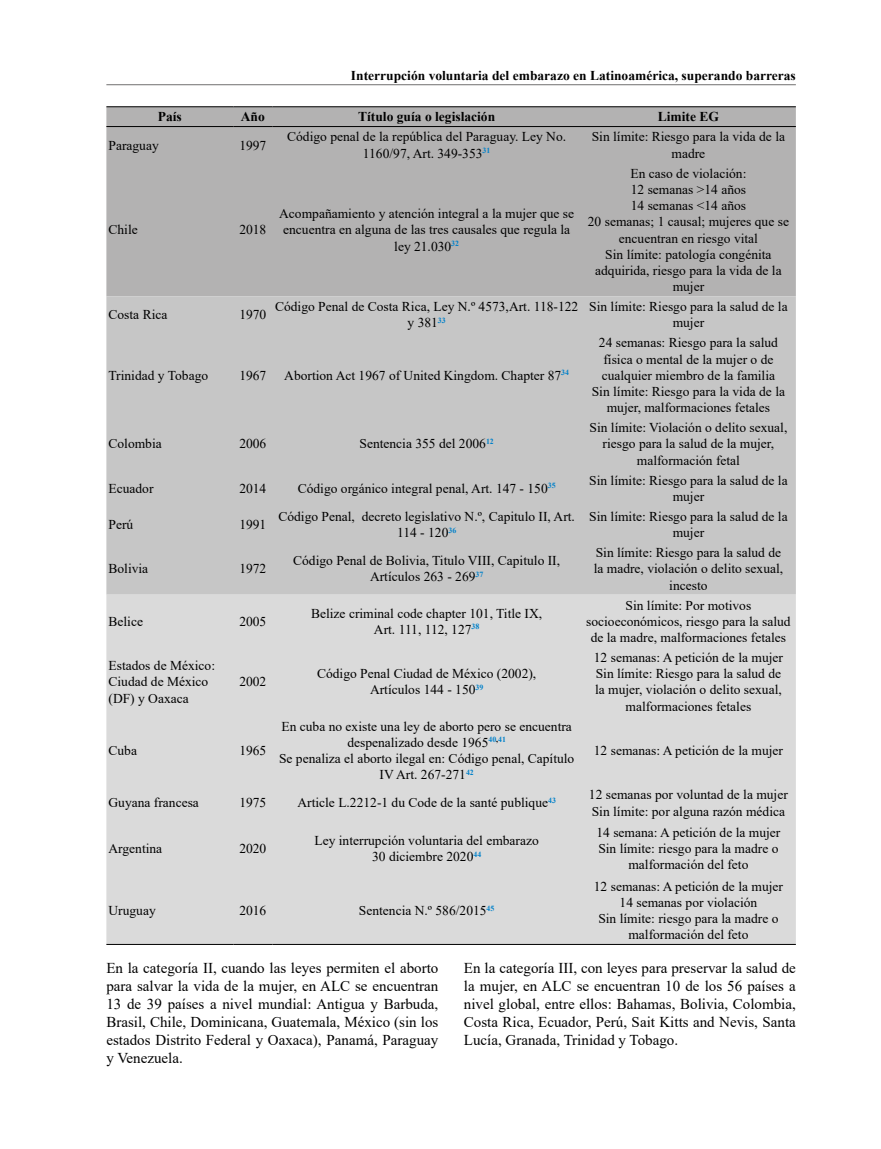
<style>
.page{position:relative;width:881px;height:1149px;background:#fff}
.page>*{position:absolute;margin:0;border:0;box-sizing:border-box;transform-origin:0 0}
.t1{font:15px/18px "Times New Roman";color:#000;text-align:justify}
.t2{font:13.5px/16.2px "Times New Roman";color:#000;text-align:center}
.t3{font:700 13.5px "Times New Roman";color:#000}
</style>
<div class="page">
<hr style="left:106px;top:84px;width:689px;height:1px;background:#706f6f">
<div style="left:106px;top:107px;width:689px;height:189px;background:#b3b2b2"></div>
<div style="left:106px;top:296px;width:689px;height:298px;background:#c6c6c6"></div>
<div style="left:106px;top:594px;width:689px;height:349px;background:#dadada"></div>
<hr style="left:106px;top:943px;width:127px;height:1px;background:#000">
<hr style="left:233px;top:943px;width:39px;height:1px;background:#000">
<hr style="left:272px;top:943px;width:308px;height:1px;background:#000">
<hr style="left:580px;top:943px;width:215px;height:1px;background:#000">
<hr style="left:106px;top:106px;width:127px;height:1px;background:#000">
<hr style="left:233px;top:106px;width:39px;height:1px;background:#000">
<hr style="left:272px;top:106px;width:308px;height:1px;background:#000">
<hr style="left:580px;top:106px;width:215px;height:1px;background:#000">
<hr style="left:106px;top:126px;width:127px;height:1px;background:#000">
<hr style="left:233px;top:126px;width:39px;height:1px;background:#000">
<hr style="left:272px;top:126px;width:308px;height:1px;background:#000">
<hr style="left:580px;top:126px;width:215px;height:1px;background:#000">
<p class="t3" style="left:351px;top:66px;width:446px">Interrupción voluntaria del embarazo en Latinoamérica, superando barreras</p>
<p class="t3" style="left:158px;top:107px;width:26px">País</p>
<p class="t3" style="left:241px;top:107px;width:26px">Año</p>
<p class="t3" style="left:358px;top:107px;width:138px">Título guía o legislación</p>
<p class="t3" style="left:657px;top:107px;width:63px">Limite EG</p>
<p class="t2" style="left:108px;top:136px;width:52px">Paraguay</p>
<p class="t2" style="left:239px;top:136px;width:28px">1997</p>
<p class="t2" style="left:287px;top:128px;width:280px">Código penal de la república del Paraguay. Ley No.<br>1160/97, Art. 349-353<sup>31</sup></p>
<p class="t2" style="left:591px;top:128px;width:195px">Sin límite: Riesgo para la vida de la madre</p>
<p class="t2" style="left:108px;top:221px;width:31px">Chile</p>
<p class="t2" style="left:239px;top:221px;width:28px">2018</p>
<p class="t2" style="left:279px;top:205px;width:296px">Acompañamiento y atención integral a la mujer que se encuentra en alguna de las tres causales que regula la ley 21.030<sup>32</sup></p>
<p class="t2" style="left:630px;top:164px;width:117px">En caso de violación:</p>
<p class="t2" style="left:630px;top:181px;width:117px">12 semanas &gt;14 años</p>
<p class="t2" style="left:630px;top:197px;width:117px">14 semanas &lt;14 años</p>
<p class="t2" style="left:587px;top:213px;width:202px">20 semanas; 1 causal; mujeres que se encuentran en riesgo vital</p>
<p class="t2" style="left:595px;top:245px;width:188px">Sin límite: patología congénita adquirida, riesgo para la vida de la mujer</p>
<p class="t2" style="left:108px;top:306px;width:60px">Costa Rica</p>
<p class="t2" style="left:239px;top:306px;width:28px">1970</p>
<p class="t2" style="left:275px;top:298px;width:304px">Código Penal de Costa Rica, Ley N.º 4573,Art. 118-122 y 381<sup>33</sup></p>
<p class="t2" style="left:589px;top:298px;width:200px">Sin límite: Riesgo para la salud de la mujer</p>
<p class="t2" style="left:108px;top:366px;width:101px">Trinidad y Tobago</p>
<p class="t2" style="left:239px;top:366px;width:28px">1967</p>
<p class="t2" style="left:284px;top:366px;width:286px">Abortion Act 1967 of United Kingdom. Chapter 87<sup>34</sup></p>
<p class="t2" style="left:108px;top:435px;width:55px">Colombia</p>
<p class="t2" style="left:239px;top:435px;width:28px">2006</p>
<p class="t2" style="left:359px;top:435px;width:136px">Sentencia 355 del 2006<sup>12</sup></p>
<p class="t2" style="left:598px;top:334px;width:180px;text-align:left">24 semanas: Riesgo para la salud física o mental de la mujer o de cualquier miembro de la familia</p>
<p class="t2" style="left:591px;top:383px;width:195px">Sin límite: Riesgo para la vida de la mujer, malformaciones fetales</p>
<p class="t2" style="left:589px;top:419px;width:199px">Sin límite: Violación o delito sexual, riesgo para la salud de la mujer, malformación fetal</p>
<p class="t2" style="left:108px;top:479px;width:46px">Ecuador</p>
<p class="t2" style="left:239px;top:479px;width:28px">2014</p>
<p class="t2" style="left:297px;top:479px;width:259px">Código orgánico integral penal, Art. 147 - 150<sup>35</sup></p>
<p class="t2" style="left:589px;top:471px;width:200px">Sin límite: Riesgo para la salud de la mujer</p>
<p class="t2" style="left:108px;top:516px;width:26px">Perú</p>
<p class="t2" style="left:239px;top:516px;width:28px">1991</p>
<p class="t2" style="left:278px;top:507px;width:298px">Código Penal, decreto legislativo N.º, Capitulo II, Art.<br>114 - 120<sup>36</sup></p>
<p class="t2" style="left:589px;top:507px;width:200px">Sin límite: Riesgo para la salud de la mujer</p>
<p class="t2" style="left:108px;top:560px;width:41px">Bolivia</p>
<p class="t2" style="left:239px;top:560px;width:28px">1972</p>
<p class="t2" style="left:293px;top:552px;width:268px">Código Penal de Bolivia, Titulo VIII, Capitulo II,<br>Artículos 263 - 269<sup>37</sup></p>
<p class="t2" style="left:593px;top:544px;width:191px">Sin límite: Riesgo para la salud de la madre, violación o delito sexual, incesto</p>
<p class="t2" style="left:108px;top:612px;width:36px">Belice</p>
<p class="t2" style="left:239px;top:612px;width:28px">2005</p>
<p class="t2" style="left:586px;top:596px;width:206px">Sin límite: Por motivos socioeconómicos, riesgo para la salud de la madre, malformaciones fetales</p>
<p class="t2" style="left:311px;top:604px;width:232px">Belize criminal code chapter 101, Title IX,</p>
<p class="t2" style="left:374px;top:620px;width:107px">Art. 111, 112, 127<sup>38</sup></p>
<p class="t2" style="left:108px;top:656px;width:108px;text-align:left">Estados de México:<br>Ciudad de México (DF) y Oaxaca</p>
<p class="t2" style="left:239px;top:673px;width:28px">2002</p>
<p class="t2" style="left:108px;top:741px;width:30px">Cuba</p>
<p class="t2" style="left:239px;top:741px;width:28px">1965</p>
<p class="t2" style="left:317px;top:665px;width:220px">Código Penal Ciudad de México (2002),</p>
<p class="t2" style="left:370px;top:681px;width:115px">Artículos 144 - 150<sup>39</sup></p>
<p class="t2" style="left:281px;top:717px;width:292px">En cuba no existe una ley de aborto pero se encuentra despenalizado desde 1965<sup>40</sup><sup>,</sup><sup>41</sup></p>
<p class="t2" style="left:279px;top:749px;width:297px">Se penaliza el aborto ilegal en: Código penal, Capítulo<br>IV Art. 267-271<sup>42</sup></p>
<p class="t2" style="left:108px;top:794px;width:92px">Guyana francesa</p>
<p class="t2" style="left:239px;top:794px;width:28px">1975</p>
<p class="t2" style="left:297px;top:794px;width:260px">Article L.2212-1 du Code de la santé publique<sup>43</sup></p>
<p class="t2" style="left:108px;top:839px;width:55px">Argentina</p>
<p class="t2" style="left:239px;top:839px;width:28px">2020</p>
<p class="t2" style="left:314px;top:831px;width:226px">Ley interrupción voluntaria del embarazo</p>
<p class="t2" style="left:372px;top:847px;width:111px">30 diciembre 2020<sup>44</sup></p>
<p class="t2" style="left:108px;top:901px;width:49px">Uruguay</p>
<p class="t2" style="left:239px;top:901px;width:28px">2016</p>
<p class="t2" style="left:359px;top:901px;width:137px">Sentencia N.º 586/2015<sup>45</sup></p>
<p class="t2" style="left:593px;top:648px;width:190px">12 semanas: A petición de la mujer</p>
<p class="t2" style="left:595px;top:665px;width:188px">Sin límite: Riesgo para la salud de la mujer, violación o delito sexual, malformaciones fetales</p>
<p class="t2" style="left:593px;top:741px;width:190px">12 semanas: A petición de la mujer</p>
<p class="t2" style="left:588px;top:786px;width:200px">12 semanas por voluntad de la mujer</p>
<p class="t2" style="left:591px;top:802px;width:195px">Sin límite: por alguna razón médica</p>
<p class="t2" style="left:596px;top:823px;width:185px">14 semana: A petición de la mujer</p>
<p class="t2" style="left:598px;top:839px;width:181px">Sin límite: riesgo para la madre o malformación del feto</p>
<p class="t2" style="left:593px;top:877px;width:190px">12 semanas: A petición de la mujer</p>
<p class="t2" style="left:619px;top:893px;width:139px">14 semanas por violación</p>
<p class="t2" style="left:598px;top:909px;width:181px">Sin límite: riesgo para la madre o malformación del feto</p>
<p class="t1" style="left:106px;top:958px;width:333px">En la categoría II, cuando las leyes permiten el aborto para salvar la vida de la mujer, en ALC se encuentran 13 de 39 países a nivel mundial: Antigua y Barbuda, Brasil, Chile, Dominicana, Guatemala, México (sin los estados Distrito Federal y Oaxaca), Panamá, Paraguay y Venezuela.</p>
<p class="t1" style="left:463px;top:958px;width:333px">En la categoría III, con leyes para preservar la salud de la mujer, en ALC se encuentran 10 de los 56 países a nivel global, entre ellos: Bahamas, Bolivia, Colombia, Costa Rica, Ecuador, Perú, Sait Kitts and Nevis, Santa Lucía, Granada, Trinidad y Tobago.</p>
</div>
